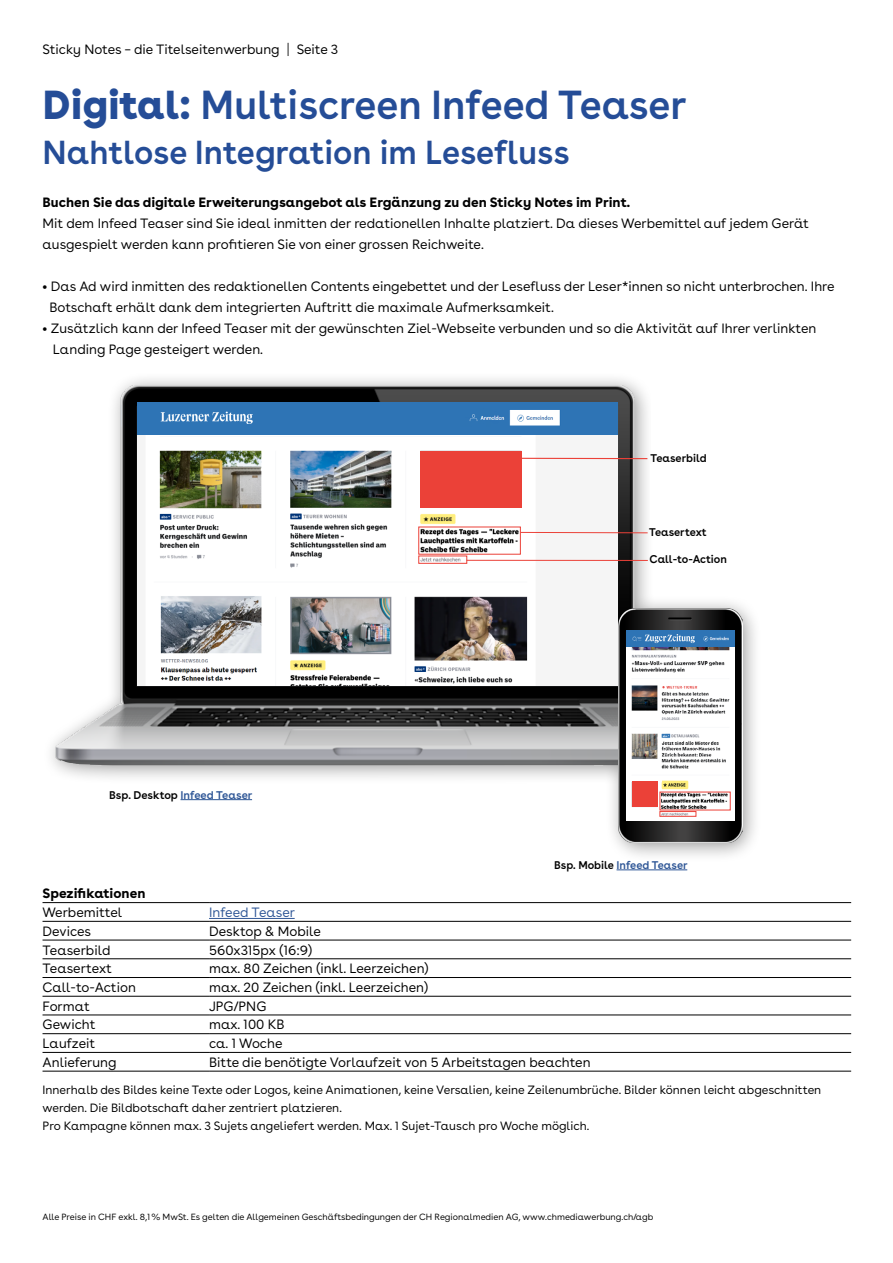
<style>
.page{position:relative;width:893px;height:1263px;background:#fff}
.page>*{position:absolute;margin:0;border:0;box-sizing:border-box;transform-origin:0 0}
.t1{font:600 40.5px "CH Media";color:#254d97}
.t2{font:600 33.3px "CH Media";color:#254d97}
.t3{font:13.5px/21px "CH Media";color:#000}
.t4{font:700 13.5px "CH Media";color:#000}
.t5{font:13.5px "CH Media";color:#2e5696}
.t6{font:12px/18px "CH Media";color:#000}
.t7{font:600 11.1px "CH Media";color:#2e5696}
.t8{font:600 11.1px "CH Media";color:#000}
.t9{font:9px "CH Media";color:#000}
.s1{font-weight:100;font-size:15px}
.s2{font-weight:900}
.s3{color:#000}
</style>
<div class="page">
<hr style="left:43px;top:902px;width:166px;height:1px;background:#000">
<hr style="left:209px;top:902px;width:642px;height:1px;background:#000">
<hr style="left:43px;top:921px;width:166px;height:1px;background:#000">
<hr style="left:209px;top:921px;width:642px;height:1px;background:#000">
<hr style="left:43px;top:940px;width:166px;height:1px;background:#000">
<hr style="left:209px;top:940px;width:642px;height:1px;background:#000">
<hr style="left:43px;top:958px;width:166px;height:1px;background:#000">
<hr style="left:209px;top:958px;width:642px;height:1px;background:#000">
<hr style="left:43px;top:977px;width:166px;height:1px;background:#000">
<hr style="left:209px;top:977px;width:642px;height:1px;background:#000">
<hr style="left:43px;top:996px;width:166px;height:1px;background:#000">
<hr style="left:209px;top:996px;width:642px;height:1px;background:#000">
<hr style="left:43px;top:1015px;width:166px;height:1px;background:#000">
<hr style="left:209px;top:1015px;width:642px;height:1px;background:#000">
<hr style="left:43px;top:1033px;width:166px;height:1px;background:#000">
<hr style="left:209px;top:1033px;width:642px;height:1px;background:#000">
<hr style="left:43px;top:1052px;width:166px;height:1px;background:#000">
<hr style="left:209px;top:1052px;width:642px;height:1px;background:#000">
<hr style="left:43px;top:1071px;width:166px;height:1px;background:#000">
<hr style="left:209px;top:1071px;width:642px;height:1px;background:#000">
<hr style="left:209px;top:918px;width:86px;height:1px;background:#2e5696">
<div style="left:42px;top:371px;width:720px;height:492px;background:#000;opacity:.4"></div>
<img style="left:54px;top:386px;width:635px;height:398px">
<img style="left:619px;top:609px;width:123px;height:234px">
<hr style="left:616px;top:869px;width:71px;height:1px;background:#2e5696">
<hr style="left:181px;top:799px;width:71px;height:1px;background:#2e5696">
<img style="left:137px;top:402px;width:480px;height:283px">
<img style="left:626px;top:647px;width:108px;height:173px">
<img style="left:662px;top:779px;width:44px;height:11px">
<img style="left:659px;top:791px;width:70px;height:25px">
<img style="left:651px;top:387px;width:50px;height:64px">
<img style="left:650px;top:464px;width:50px;height:64px">
<div style="left:420px;top:451px;width:102px;height:57px;background:#eb4138"></div>
<div style="left:418px;top:527px;width:103px;height:28px;border:1px solid #eb4138"></div>
<div style="left:418px;top:556px;width:49px;height:8px;border:1px solid #eb4138"></div>
<hr style="left:520px;top:458px;width:127px;height:1px;background:#eb4138">
<hr style="left:521px;top:532px;width:127px;height:1px;background:#eb4138">
<hr style="left:466px;top:560px;width:182px;height:1px;background:#eb4138">
<div style="left:632px;top:781px;width:26px;height:26px;background:#eb4138"></div>
<div style="left:659px;top:811px;width:37px;height:6px;border:1px solid #eb4138"></div>
<img style="left:626px;top:630px;width:108px;height:17px">
<img style="left:137px;top:403px;width:480px;height:31px">
<img style="left:158px;top:592px;width:110px;height:93px">
<p class="t3" style="left:43px;top:39px;width:297px">Sticky Notes – die Titelseitenwerbung <span class="s1">|</span> Seite 3</p>
<h1 class="t1" style="left:43px;top:81px;width:645px"><span class="s2">Digital:</span> Multiscreen Infeed Teaser</h1>
<h2 class="t2" style="left:43px;top:133px;width:529px">Nahtlose Integration im Lesefluss</h2>
<p class="t4" style="left:43px;top:194px;width:589px">Buchen Sie das digitale Erweiterungsangebot als Ergänzung zu den Sticky Notes im Print.</p>
<p class="t3" style="left:43px;top:213px;width:768px">Mit dem Infeed Teaser sind Sie ideal inmitten der redationellen Inhalte platziert. Da dieses Werbemittel auf jedem Gerät ausgespielt werden kann profitieren Sie von einer grossen Reichweite.</p>
<p class="t3" style="left:49px;top:276px;width:787px;text-indent:-7px">• Das Ad wird inmitten des redaktionellen Contents eingebettet und der Lesefluss der Leser*innen so nicht unterbrochen. Ihre<br>Botschaft erhält dank dem integrierten Auftritt die maximale Aufmerksamkeit.</p>
<p class="t3" style="left:53px;top:318px;width:765px;text-indent:-10px">• Zusätzlich kann der Infeed Teaser mit der gewünschten Ziel-Webseite verbunden und so die Aktivität auf Ihrer verlinkten<br>Landing Page gesteigert werden.</p>
<p class="t8" style="left:650px;top:452px;width:58px">Teaserbild</p>
<p class="t7" style="left:109px;top:788px;width:145px"><span class="s3">Bsp. Desktop</span> Infeed Teaser</p>
<p class="t8" style="left:649px;top:526px;width:59px">Teasertext</p>
<p class="t8" style="left:650px;top:553px;width:79px">Call-to-Action</p>
<p class="t7" style="left:554px;top:858px;width:135px"><span class="s3">Bsp. Mobile</span> Infeed Teaser</p>
<p class="t4" style="left:43px;top:886px;width:105px">Spezifikationen</p>
<p class="t3" style="left:43px;top:902px;width:81px">Werbemittel</p>
<p class="t5" style="left:209px;top:904px;width:88px">Infeed Teaser</p>
<p class="t3" style="left:43px;top:921px;width:50px">Devices</p>
<p class="t3" style="left:209px;top:921px;width:113px">Desktop &amp; Mobile</p>
<p class="t3" style="left:43px;top:939px;width:70px">Teaserbild</p>
<p class="t3" style="left:209px;top:939px;width:105px">560x315px (16:9)</p>
<p class="t3" style="left:43px;top:958px;width:71px">Teasertext</p>
<p class="t3" style="left:209px;top:958px;width:221px">max. 80 Zeichen (inkl. Leerzeichen)</p>
<p class="t3" style="left:43px;top:977px;width:95px">Call-to-Action</p>
<p class="t3" style="left:209px;top:977px;width:220px">max. 20 Zeichen (inkl. Leerzeichen)</p>
<p class="t3" style="left:43px;top:995px;width:49px">Format</p>
<p class="t3" style="left:209px;top:995px;width:59px">JPG/PNG</p>
<p class="t3" style="left:43px;top:1014px;width:55px">Gewicht</p>
<p class="t3" style="left:209px;top:1014px;width:77px">max. 100 KB</p>
<p class="t3" style="left:43px;top:1033px;width:54px">Laufzeit</p>
<p class="t3" style="left:209px;top:1033px;width:75px">ca. 1 Woche</p>
<p class="t3" style="left:43px;top:1052px;width:76px">Anlieferung</p>
<p class="t3" style="left:209px;top:1052px;width:383px">Bitte die benötigte Vorlaufzeit von 5 Arbeitstagen beachten</p>
<p class="t6" style="left:43px;top:1081px;width:780px">Innerhalb des Bildes keine Texte oder Logos, keine Animationen, keine Versalien, keine Zeilenumbrüche. Bilder können leicht abgeschnitten werden. Die Bildbotschaft daher zentriert platzieren.<br>Pro Kampagne können max. 3 Sujets angeliefert werden. Max. 1 Sujet-Tausch pro Woche möglich.</p>
<p class="t9" style="left:43px;top:1212px;width:612px">Alle Preise in CHF exkl. 8,1% MwSt. Es gelten die Allgemeinen Geschäftsbedingungen der CH Regionalmedien AG, www.chmediawerbung.ch/agb</p>
</div>
